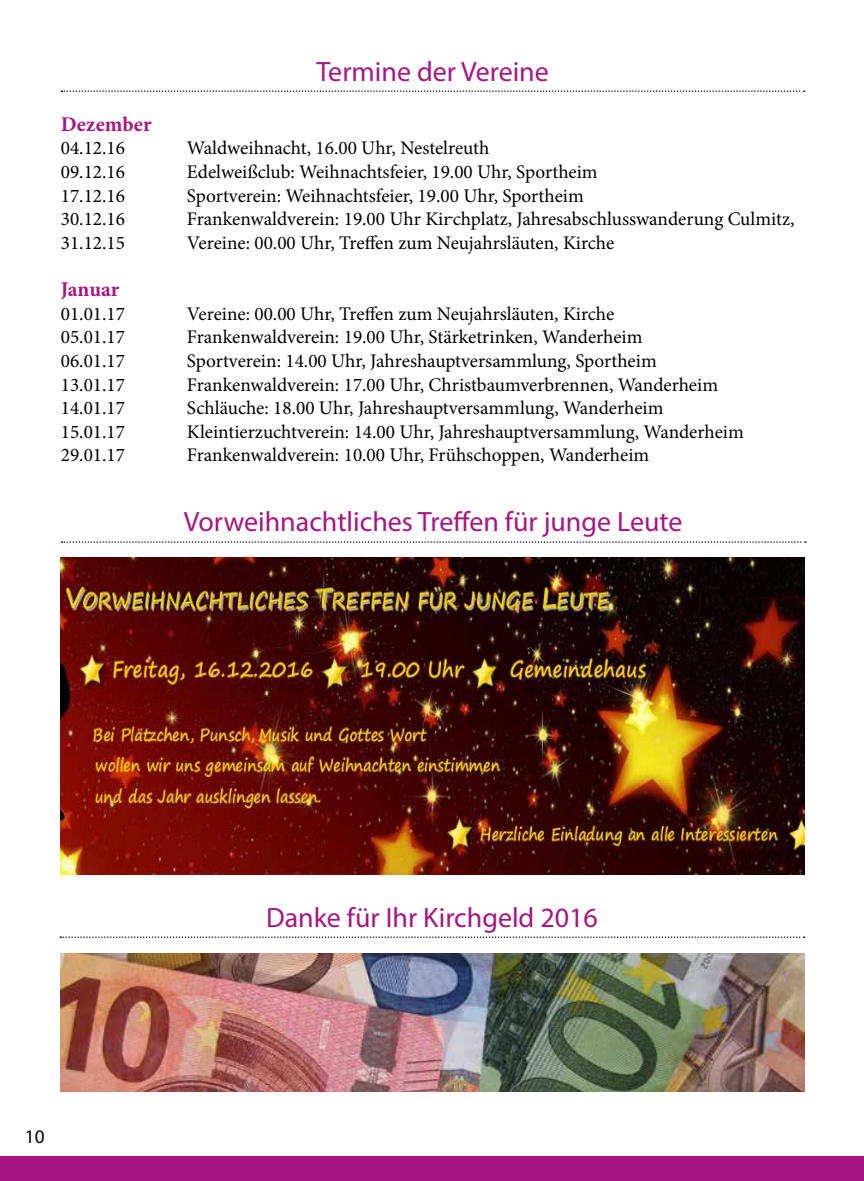
<style>
.page{position:relative;width:864px;height:1181px;background:#fff}
.page>*{position:absolute;margin:0;border:0;box-sizing:border-box;transform-origin:0 0}
.t1{font:28px "Myriad Pro";color:#a71681}
.t2{font:700 21px "Minion Pro";letter-spacing:-.005em;color:#a71681}
.t3{font:19.25px "Minion Pro";color:#000}
.t4{font:19.25px "Myriad Pro";color:#000}
</style>
<div class="page">
<div style="left:0;top:1156px;width:863px;height:25px;background:#a71681"></div>
<img style="left:61px;top:953px;width:743px;height:138px">
<svg style="left:61px;top:90px;width:743px;height:2px"></svg>
<img style="left:61px;top:557px;width:743px;height:317px">
<svg style="left:61px;top:541px;width:744px;height:2px"></svg>
<svg style="left:60px;top:936px;width:744px;height:2px"></svg>
<h1 class="t1" style="left:316px;top:54px;width:234px">Termine der Vereine</h1>
<p class="t2" style="left:61px;top:109px;width:92px">Dezember</p>
<p class="t3" style="left:61px;top:135px;width:66px">04.12.16</p>
<p class="t3" style="left:187px;top:135px;width:304px">Waldweihnacht, 16.00 Uhr, Nestelreuth</p>
<p class="t3" style="left:61px;top:159px;width:66px">09.12.16</p>
<p class="t3" style="left:187px;top:159px;width:412px">Edelweißclub: Weihnachtsfeier, 19.00 Uhr, Sportheim</p>
<p class="t3" style="left:61px;top:182px;width:66px">17.12.16</p>
<p class="t3" style="left:187px;top:182px;width:398px">Sportverein: Weihnachtsfeier, 19.00 Uhr, Sportheim</p>
<p class="t3" style="left:61px;top:206px;width:66px">30.12.16</p>
<p class="t3" style="left:187px;top:206px;width:609px">Frankenwaldverein: 19.00 Uhr Kirchplatz, Jahresabschlusswanderung Culmitz,</p>
<p class="t3" style="left:61px;top:230px;width:66px">31.12.15</p>
<p class="t3" style="left:187px;top:230px;width:429px">Vereine: 00.00 Uhr, Treffen zum Neujahrsläuten, Kirche</p>
<p class="t2" style="left:61px;top:275px;width:60px">Januar</p>
<p class="t3" style="left:61px;top:301px;width:66px">01.01.17</p>
<p class="t3" style="left:187px;top:301px;width:429px">Vereine: 00.00 Uhr, Treffen zum Neujahrsläuten, Kirche</p>
<p class="t3" style="left:61px;top:324px;width:66px">05.01.17</p>
<p class="t3" style="left:187px;top:324px;width:457px">Frankenwaldverein: 19.00 Uhr, Stärketrinken, Wanderheim</p>
<p class="t3" style="left:61px;top:348px;width:66px">06.01.17</p>
<p class="t3" style="left:187px;top:348px;width:471px">Sportverein: 14.00 Uhr, Jahreshauptversammlung, Sportheim</p>
<p class="t3" style="left:61px;top:371px;width:66px">13.01.17</p>
<p class="t3" style="left:187px;top:371px;width:532px">Frankenwaldverein: 17.00 Uhr, Christbaumverbrennen, Wanderheim</p>
<p class="t3" style="left:61px;top:395px;width:66px">14.01.17</p>
<p class="t3" style="left:187px;top:395px;width:478px">Schläuche: 18.00 Uhr, Jahreshauptversammlung, Wanderheim</p>
<p class="t3" style="left:61px;top:419px;width:66px">15.01.17</p>
<p class="t3" style="left:187px;top:419px;width:558px">Kleintierzuchtverein: 14.00 Uhr, Jahreshauptversammlung, Wanderheim</p>
<p class="t3" style="left:61px;top:442px;width:66px">29.01.17</p>
<p class="t3" style="left:187px;top:442px;width:463px">Frankenwaldverein: 10.00 Uhr, Frühschoppen, Wanderheim</p>
<h1 class="t1" style="left:184px;top:505px;width:500px">Vorweihnachtliches Treffen für junge Leute</h1>
<p class="t4" style="left:25px;top:1124px;width:21px">10</p>
<h1 class="t1" style="left:266px;top:900px;width:333px">Danke für Ihr Kirchgeld 2016</h1>
</div>
